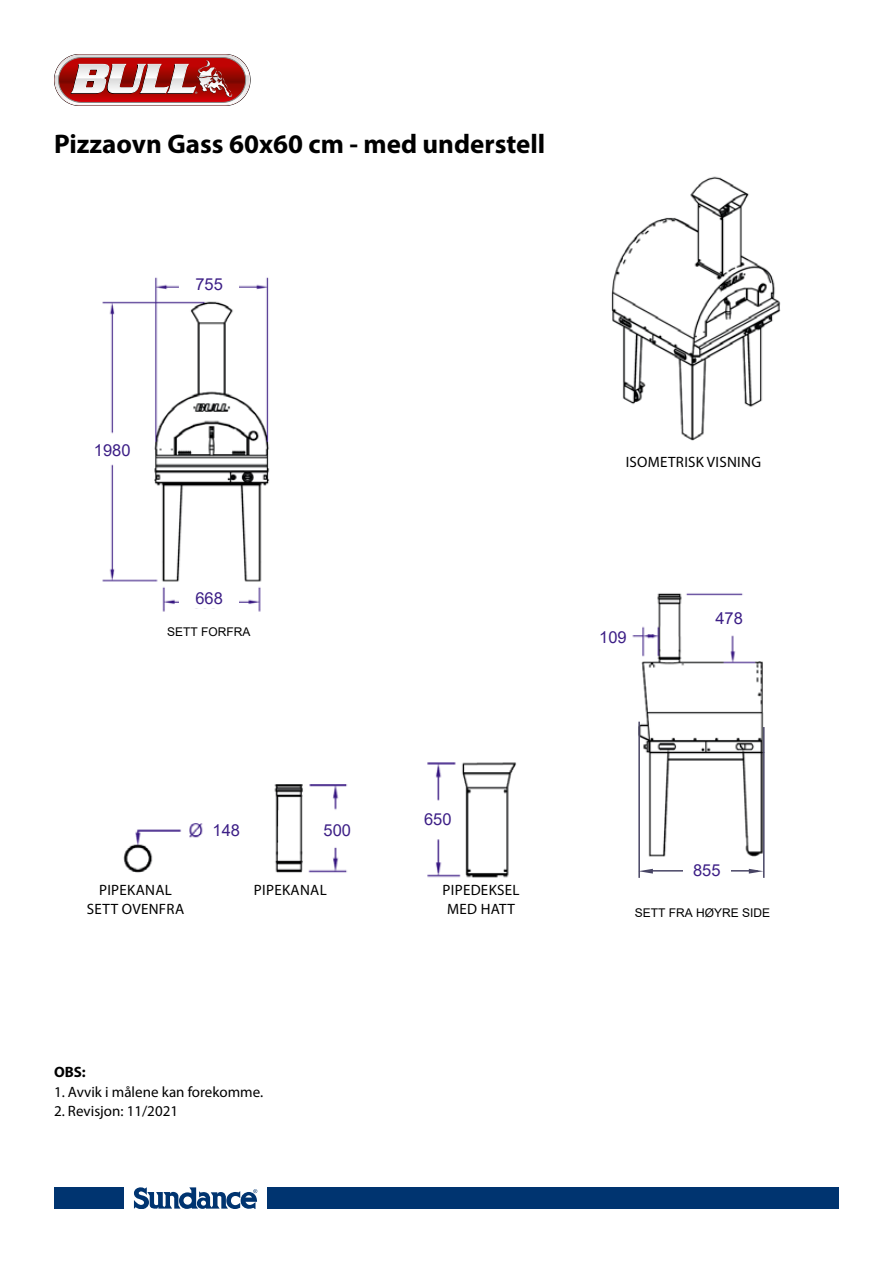
<style>
.page{position:relative;width:893px;height:1263px;background:#fff}
.page>*{position:absolute;margin:0;border:0;box-sizing:border-box;transform-origin:0 0}
.t1{font:700 27px "Myriad Pro";color:#000}
.t2{font:16.5px "Arial";color:#3c1e86}
.t3{font:15px/19.5px "Myriad Pro";letter-spacing:.02em;color:#000;text-align:center}
.t4{font:15px "Myriad Pro";color:#000}
.t5{font:700 15px "Myriad Pro";color:#000}
.t6{font:12px "Arial";color:#000}
</style>
<div class="page">
<img style="left:611px;top:176px;width:170px;height:265px">
<img style="left:102px;top:277px;width:168px;height:335px">
<img style="left:632px;top:593px;width:132px;height:264px">
<div style="left:706px;top:606px;width:47px;height:24px;background:#fff"></div>
<hr style="left:650px;top:870px;width:108px;height:1px;background:#484565">
<hr style="left:763px;top:727px;width:2px;height:151px;background:#484565">
<hr style="left:638px;top:722px;width:2px;height:156px;background:#484565">
<div style="left:683px;top:858px;width:47px;height:24px;background:#fff"></div>
<svg style="left:749px;top:869px;width:14px;height:5px"></svg>
<svg style="left:638px;top:869px;width:15px;height:5px"></svg>
<svg style="left:134px;top:1187px;width:123px;height:22px"></svg>
<div style="left:54px;top:1187px;width:69px;height:22px;background:#003470"></div>
<div style="left:268px;top:1187px;width:571px;height:22px;background:#003470"></div>
<svg style="left:54px;top:54px;width:197px;height:52px"></svg>
<img style="left:123px;top:762px;width:394px;height:116px">
<div style="left:206px;top:820px;width:41px;height:20px;background:#fff"></div>
<div style="left:317px;top:820px;width:41px;height:20px;background:#fff"></div>
<div style="left:417px;top:809px;width:41px;height:20px;background:#fff"></div>
<div style="left:89px;top:438px;width:47px;height:23px;background:#fff"></div>
<div style="left:179px;top:274px;width:60px;height:21px;background:#fff"></div>
<div style="left:179px;top:588px;width:60px;height:20px;background:#fff"></div>
<h1 class="t1" style="left:54px;top:126px;width:493px">Pizzaovn Gass 60x60 cm - med understell</h1>
<p class="t2" style="left:195px;top:273px;width:29px">755</p>
<p class="t2" style="left:94px;top:438px;width:38px">1980</p>
<p class="t2" style="left:195px;top:587px;width:29px">668</p>
<p class="t6" style="left:167px;top:623px;width:85px">SETT FORFRA</p>
<p class="t3" style="left:626px;top:452px;width:137px">ISOMETRISK VISNING</p>
<p class="t2" style="left:599px;top:626px;width:29px">109</p>
<p class="t2" style="left:715px;top:607px;width:29px">478</p>
<p class="t2" style="left:212px;top:819px;width:29px">148</p>
<p class="t2" style="left:324px;top:819px;width:29px">500</p>
<p class="t2" style="left:424px;top:808px;width:29px">650</p>
<p class="t3" style="left:87px;top:880px;width:99px">PIPEKANAL<br>SETT OVENFRA</p>
<p class="t3" style="left:254px;top:880px;width:74px">PIPEKANAL</p>
<p class="t3" style="left:443px;top:880px;width:78px">PIPEDEKSEL<br>MED HATT</p>
<p class="t5" style="left:54px;top:1062px;width:33px">OBS:</p>
<p class="t4" style="left:54px;top:1082px;width:211px">1. Avvik i målene kan forekomme.</p>
<p class="t4" style="left:54px;top:1102px;width:126px">2. Revisjon: 11/2021</p>
<p class="t2" style="left:693px;top:859px;width:29px">855</p>
<p class="t6" style="left:635px;top:904px;width:137px">SETT FRA HØYRE SIDE</p>
</div>
